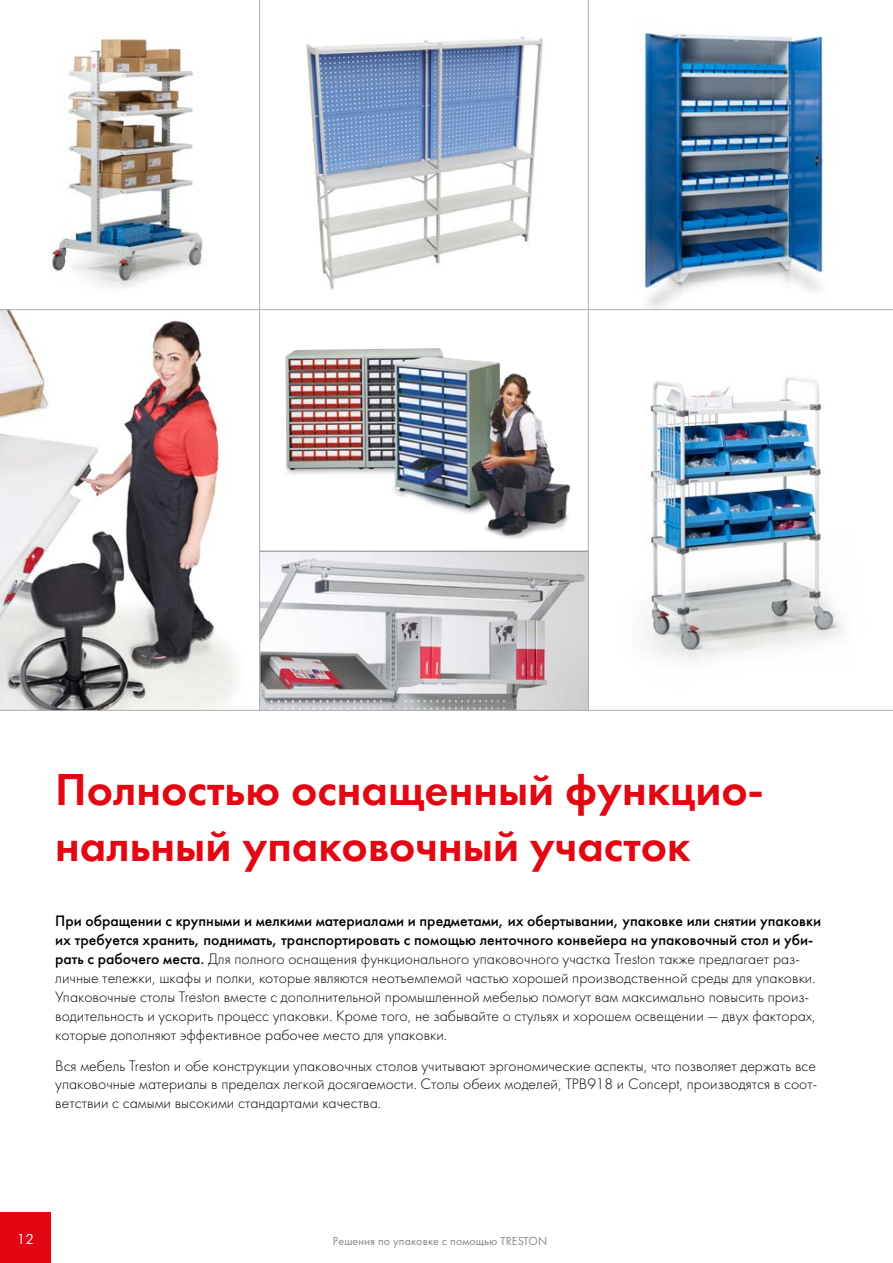
<style>
.page{position:relative;width:893px;height:1263px;background:#fff}
.page>*{position:absolute;margin:0;border:0;box-sizing:border-box;transform-origin:0 0}
.t1{font:46.5px/55.8px "Futura Demi";color:#e30613}
.t2{font:300 15.75px/18.9px "Futura";color:#000}
.t3{font:15px "Futura";color:#fff}
.t4{font:12px "Futura";letter-spacing:.01em;color:#878787}
.s1{font-weight:500}
</style>
<div class="page">
<img style="left:637px;top:29px;width:187px;height:280px">
<img style="left:306px;top:17px;width:282px;height:284px">
<img style="left:285px;top:348px;width:286px;height:191px">
<img style="left:48px;top:37px;width:155px;height:251px">
<img style="left:644px;top:377px;width:198px;height:285px">
<img style="left:260px;top:552px;width:328px;height:158px">
<img style="left:0;top:310px;width:239px;height:400px">
<hr style="left:259px;top:0;width:1px;height:710px;background:#b3b2b2">
<hr style="left:588px;top:0;width:1px;height:710px;background:#b3b2b2">
<hr style="left:0;top:710px;width:893px;height:1px;background:#b3b2b2">
<hr style="left:0;top:309px;width:893px;height:1px;background:#b3b2b2">
<hr style="left:260px;top:551px;width:329px;height:1px;background:#878787">
<div style="left:0;top:1212px;width:51px;height:51px;background:#e30613"></div>
<h1 class="t1" style="left:55px;top:762px;width:710px">Полностью оснащенный функцио&shy;нальный упаковочный участок</h1>
<p class="t2" style="left:55px;top:912px;width:767px"><span class="s1">При обращении с крупными и мелкими материалами и предметами, их обертывании, упаковке или снятии упаковки их требуется хранить, поднимать, транспортировать с помощью ленточного конвейера на упаковочный стол и уби&shy;рать с рабочего места.</span> Для полного оснащения функционального упаковочного участка Treston также предлагает раз&shy;личные тележки, шкафы и полки, которые являются неотъемлемой частью хорошей производственной среды для упаковки.<br>Упаковочные столы Treston вместе с дополнительной промышленной мебелью помогут вам максимально повысить произ&shy;водительность и ускорить процесс упаковки. Кроме того, не забывайте о стульях и хорошем освещении — двух факторах, которые дополняют эффективное рабочее место для упаковки.</p>
<p class="t2" style="left:55px;top:1056px;width:763px;text-align:justify">Вся мебель Treston и обе конструкции упаковочных столов учитывают эргономические аспекты, что позволяет держать все упаковочные материалы в пределах легкой досягаемости. Столы обеих моделей, TPB918 и Concept, производятся в соот&shy;ветствии с самыми высокими стандартами качества.</p>
<p class="t3" style="left:17px;top:1230px;width:19px">12</p>
<p class="t4" style="left:333px;top:1234px;width:216px">Решения по упаковке с помощью TRESTON</p>
</div>
